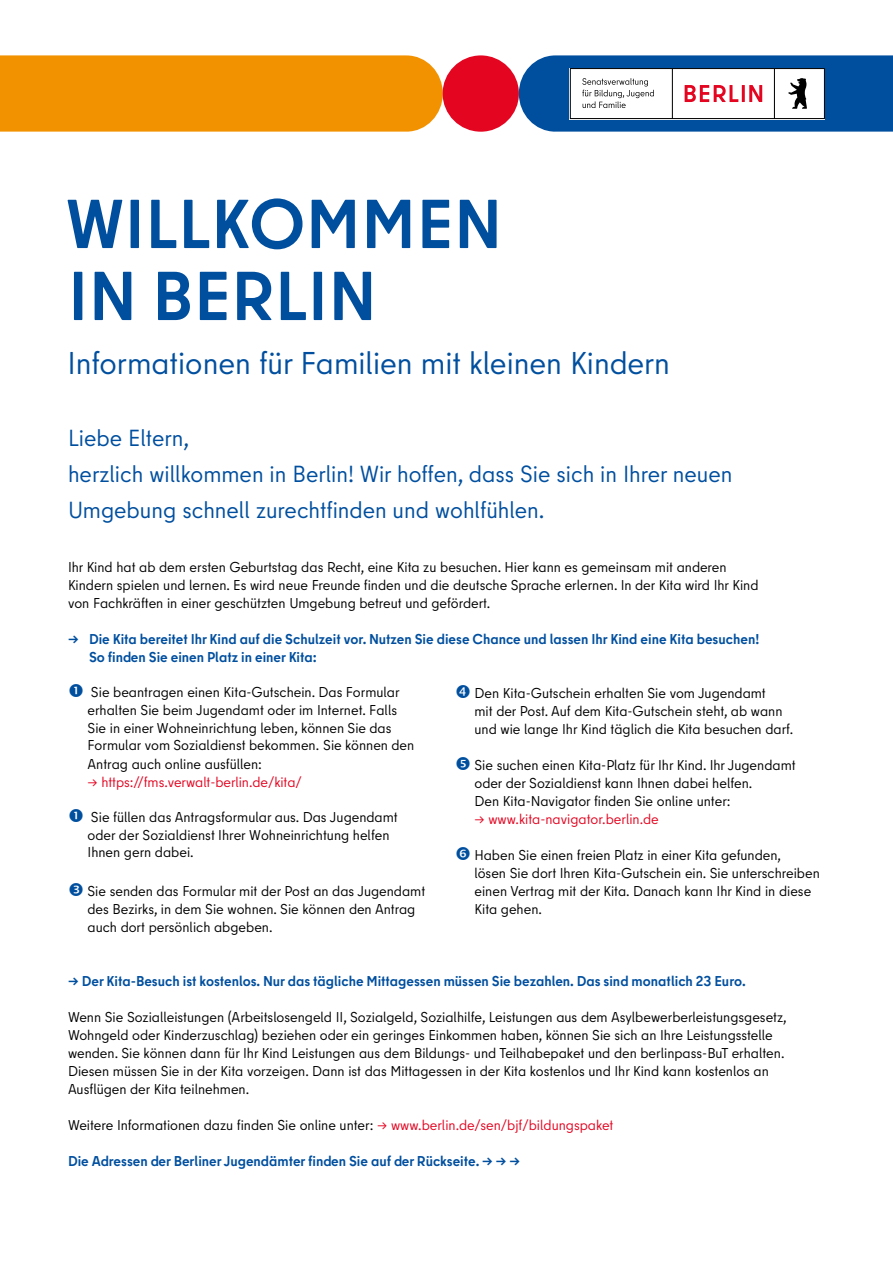
<style>
.page{position:relative;width:893px;height:1263px;background:#fff}
.page>*{position:absolute;margin:0;border:0;box-sizing:border-box;transform-origin:0 0}
.t1{font:700 69px/72px "Berlin Type";letter-spacing:.01em;color:#004f9f}
.S2{font:31.5px "Berlin Type";color:#004f9f}
.Copy_9_5_pt{font:23.25px/36px "Berlin Type";color:#004f9f}
.Copy_9_5_pt-2{font:14.25px/18px "Berlin Type";color:#000}
.Copy_9_5_pt-3{font:700 14.25px/18px "Berlin Type";color:#004f9f}
.Copy_9_5_pt-4{font:14.25px "Berlin Type";letter-spacing:-.005em;color:#e40521}
.s1{color:#e40521}
</style>
<div class="page">
<div style="left:0;top:55px;width:443px;height:77px;background:#f39200"></div>
<div style="left:443px;top:55px;width:76px;height:77px;background:#e40521;border-radius:50%"></div>
<svg style="left:519px;top:55px;width:374px;height:77px"></svg>
<h2 class="t1" style="left:66px;top:188px;width:438px">WILLKOMMEN<br>IN BERLIN</h2>
<p class="S2" style="left:67px;top:344px;width:604px">Informationen für Familien mit kleinen Kindern</p>
<p class="Copy_9_5_pt" style="left:68px;top:420px;width:123px">Liebe Eltern,</p>
<p class="Copy_9_5_pt" style="left:68px;top:456px;width:666px">herzlich willkommen in Berlin! Wir hoffen, dass Sie sich in Ihrer neuen<br>Umgebung schnell zurechtfinden und wohlfühlen.</p>
<p class="Copy_9_5_pt-2" style="left:68px;top:558px;width:692px">Ihr Kind hat ab dem ersten Geburtstag das Recht, eine Kita zu besuchen. Hier kann es gemeinsam mit anderen<br>Kindern spielen und lernen. Es wird neue Freunde finden und die deutsche Sprache erlernen. In der Kita wird Ihr Kind von Fachkräften in einer geschützten Umgebung betreut und gefördert.</p>
<p class="Copy_9_5_pt-3" style="left:89px;top:630px;width:672px;text-indent:-21px">→ Die Kita bereitet Ihr Kind auf die Schulzeit vor. Nutzen Sie diese Chance und lassen Ihr Kind eine Kita besuchen!<br>So finden Sie einen Platz in einer Kita:</p>
<p class="Copy_9_5_pt-2" style="left:88px;top:684px;width:328px">Sie beantragen einen Kita-Gutschein. Das Formular erhalten Sie beim Jugendamt oder im Internet. Falls Sie in einer Wohneinrichtung leben, können Sie das Formular vom Sozialdienst bekommen. Sie können den Antrag auch online ausfüllen:</p>
<p class="Copy_9_5_pt-4" style="left:88px;top:773px;width:216px">→ https://fms.verwalt-berlin.de/kita/</p>
<p class="Copy_9_5_pt-2" style="left:88px;top:809px;width:312px;line-height:17.5px">Sie füllen das Antragsformular aus. Das Jugendamt oder der Sozialdienst Ihrer Wohneinrichtung helfen<br>Ihnen gern dabei.</p>
<p class="Copy_9_5_pt-2" style="left:88px;top:882px;width:339px">Sie senden das Formular mit der Post an das Jugendamt des Bezirks, in dem Sie wohnen. Sie können den Antrag auch dort persönlich abgeben.</p>
<p class="Copy_9_5_pt-2" style="left:474px;top:684px;width:320px">Den Kita-Gutschein erhalten Sie vom Jugendamt<br>mit der Post. Auf dem Kita-Gutschein steht, ab wann und wie lange Ihr Kind täglich die Kita besuchen darf.</p>
<p class="Copy_9_5_pt-2" style="left:474px;top:756px;width:323px">Sie suchen einen Kita-Platz für Ihr Kind. Ihr Jugendamt oder der Sozialdienst kann Ihnen dabei helfen.<br>Den Kita-Navigator finden Sie online unter:</p>
<p class="Copy_9_5_pt-4" style="left:474px;top:810px;width:186px">→ www.kita-navigator.berlin.de</p>
<p class="Copy_9_5_pt-2" style="left:474px;top:846px;width:347px">Haben Sie einen freien Platz in einer Kita gefunden,<br>lösen Sie dort Ihren Kita-Gutschein ein. Sie unterschreiben einen Vertrag mit der Kita. Danach kann Ihr Kind in diese Kita gehen.</p>
<p class="Copy_9_5_pt-3" style="left:68px;top:972px;width:679px">→ Der Kita-Besuch ist kostenlos. Nur das tägliche Mittagessen müssen Sie bezahlen. Das sind monatlich 23 Euro.</p>
<p class="Copy_9_5_pt-2" style="left:68px;top:1008px;width:720px">Wenn Sie Sozialleistungen (Arbeitslosengeld II, Sozialgeld, Sozialhilfe, Leistungen aus dem Asylbewerberleistungsgesetz, Wohngeld oder Kinderzuschlag) beziehen oder ein geringes Einkommen haben, können Sie sich an Ihre Leistungsstelle wenden. Sie können dann für Ihr Kind Leistungen aus dem Bildungs- und Teilhabepaket und den berlinpass-BuT erhalten.<br>Diesen müssen Sie in der Kita vorzeigen. Dann ist das Mittagessen in der Kita kostenlos und Ihr Kind kann kostenlos an Ausflügen der Kita teilnehmen.</p>
<p class="Copy_9_5_pt-2" style="left:68px;top:1116px;width:547px">Weitere Informationen dazu finden Sie online unter: <span class="s1">→ www.berlin.de/sen/bjf/bildungspaket</span></p>
<p class="Copy_9_5_pt-3" style="left:68px;top:1152px;width:454px">Die Adressen der Berliner Jugendämter finden Sie auf der Rückseite. → → →</p>
</div>
